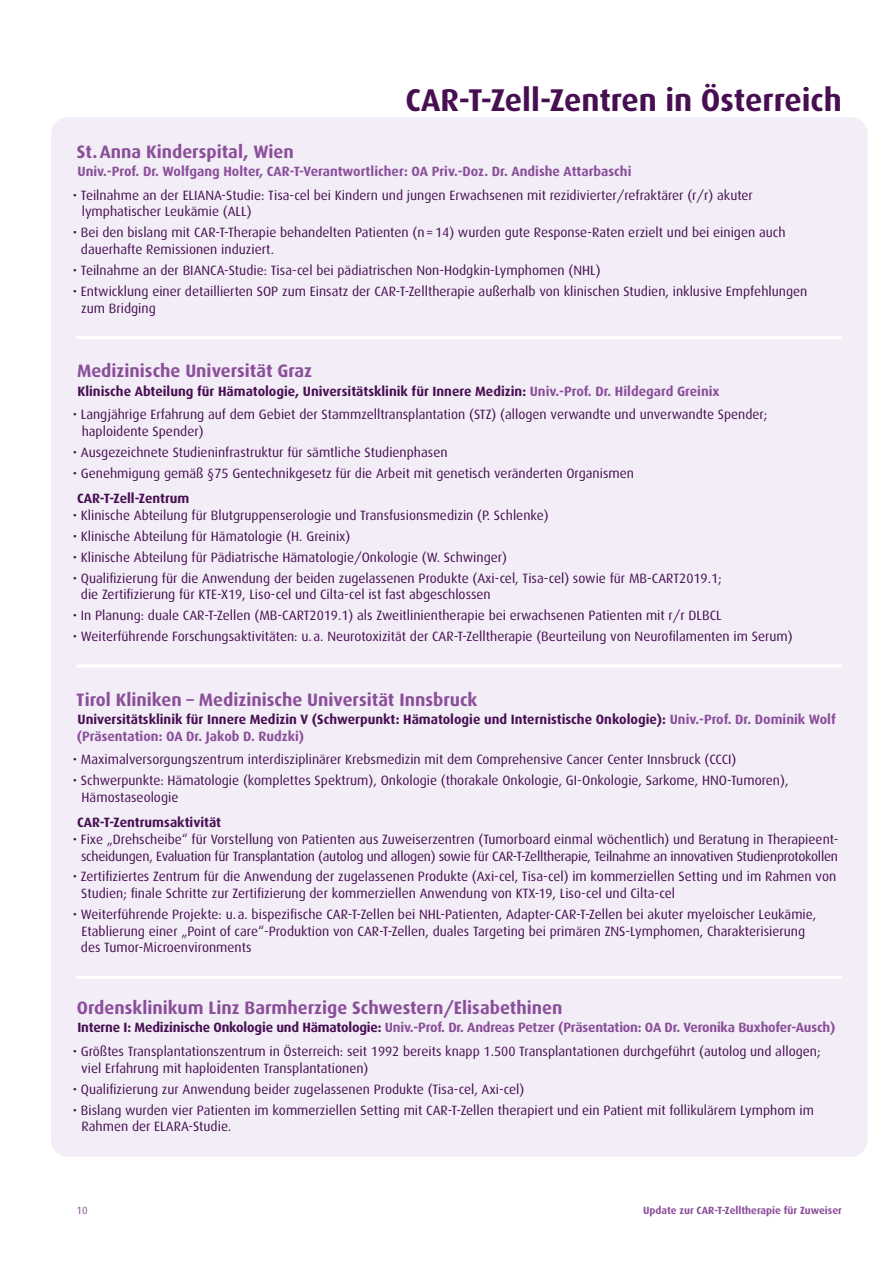
<style>
.page{position:relative;width:893px;height:1263px;background:#fff}
.page>*{position:absolute;margin:0;border:0;box-sizing:border-box;transform-origin:0 0}
.t1{font:700 31.5px "Dax";color:#470f51}
.t2{font:700 18px "Dax";color:#8b4f9a}
.t3{font:13.5px/16.6px "Dax";color:#470f51}
.t4{font:700 13.5px/16.6px "Dax";color:#470f51}
.t5{font:13.5px/16.6px "Dax";letter-spacing:-.02em;color:#470f51;text-align:right}
.t6{font:700 13.5px "Dax";letter-spacing:-.015em;color:#8b4f9a}
.t7{font:700 10.5px "Dax";color:#8b4f9a}
.t8{font:10.5px "Dax";color:#8b4f9a}
.s1{color:#8b4f9a}
.s2{color:#470f51}
</style>
<div class="page">
<div style="left:51px;top:117px;width:816px;height:1040px;background:#f2edf7;border-radius:17px"></div>
<hr style="left:77px;top:336px;width:765px;height:3px;background:#fff">
<hr style="left:77px;top:664px;width:765px;height:3px;background:#fff">
<hr style="left:77px;top:976px;width:765px;height:3px;background:#fff">
<h1 class="t1" style="left:406px;top:82px;width:438px">CAR-T-Zell-Zentren in Österreich</h1>
<h2 class="t2" style="left:77px;top:142px;width:218px">St.Anna Kinderspital, Wien</h2>
<p class="t6" style="left:77px;top:164px;width:556px">Univ.-Prof. Dr. Wolfgang Holter, CAR-T-Verantwortlicher: OA Priv.-Doz. Dr. Andishe Attarbaschi</p>
<p class="t3" style="left:82px;top:187px;width:673px;text-indent:-9px">• Teilnahme an der ELIANA-Studie: Tisa-cel bei Kindern und jungen Erwachsenen mit rezidivierter/refraktärer (r/r) akuter lymphatischer Leukämie (ALL)</p>
<p class="t3" style="left:81px;top:225px;width:706px;text-indent:-8px">• Bei den bislang mit CAR-T-Therapie behandelten Patienten (n=14) wurden gute Response-Raten erzielt und bei einigen auch dauerhafte Remissionen induziert.</p>
<p class="t3" style="left:73px;top:262px;width:529px">• Teilnahme an der BIANCA-Studie: Tisa-cel bei pädiatrischen Non-Hodgkin-Lymphomen (NHL)</p>
<p class="t3" style="left:81px;top:283px;width:728px;text-indent:-8px">• Entwicklung einer detaillierten SOP zum Einsatz der CAR-T-Zelltherapie außerhalb von klinischen Studien, inklusive Empfehlungen zum Bridging</p>
<h2 class="t2" style="left:77px;top:361px;width:236px">Medizinische Universität Graz</h2>
<p class="t4" style="left:77px;top:383px;width:644px">Klinische Abteilung für Hämatologie, Universitätsklinik für Innere Medizin: <span class="s1">Univ.-Prof. Dr. Hildegard Greinix</span></p>
<p class="t3" style="left:82px;top:406px;width:687px;text-indent:-9px">• Langjährige Erfahrung auf dem Gebiet der Stammzelltransplantation (STZ) (allogen verwandte und unverwandte Spender; haploidente Spender)</p>
<p class="t3" style="left:73px;top:444px;width:376px">• Ausgezeichnete Studieninfrastruktur für sämtliche Studienphasen</p>
<p class="t3" style="left:73px;top:465px;width:563px">• Genehmigung gemäß §75 Gentechnikgesetz für die Arbeit mit genetisch veränderten Organismen</p>
<p class="t4" style="left:77px;top:490px;width:114px">CAR-T-Zell-Zentrum</p>
<p class="t3" style="left:73px;top:507px;width:478px">• Klinische Abteilung für Blutgruppenserologie und Transfusionsmedizin (P. Schlenke)</p>
<p class="t3" style="left:73px;top:528px;width:279px">• Klinische Abteilung für Hämatologie (H. Greinix)</p>
<p class="t3" style="left:73px;top:549px;width:436px">• Klinische Abteilung für Pädiatrische Hämatologie/Onkologie (W. Schwinger)</p>
<p class="t3" style="left:81px;top:570px;width:642px;text-indent:-8px">• Qualifizierung für die Anwendung der beiden zugelassenen Produkte (Axi-cel, Tisa-cel) sowie für MB-CART2019.1; die Zertifizierung für KTE-X19, Liso-cel und Cilta-cel ist fast abgeschlossen</p>
<p class="t3" style="left:73px;top:607px;width:650px">• In Planung: duale CAR-T-Zellen (MB-CART2019.1) als Zweitlinientherapie bei erwachsenen Patienten mit r/r DLBCL</p>
<p class="t3" style="left:73px;top:628px;width:721px">• Weiterführende Forschungsaktivitäten: u. a. Neurotoxizität der CAR-T-Zelltherapie (Beurteilung von Neurofilamenten im Serum)</p>
<h2 class="t2" style="left:76px;top:689px;width:403px">Tirol Kliniken – Medizinische Universität Innsbruck</h2>
<p class="t4" style="left:77px;top:711px;width:761px">Universitätsklinik für Innere Medizin V (Schwerpunkt: Hämatologie und Internistische Onkologie): <span class="s1">Univ.-Prof. Dr. Dominik Wolf (Präsentation: OA Dr. Jakob D. Rudzki)</span></p>
<p class="t3" style="left:73px;top:751px;width:665px">• Maximalversorgungszentrum interdisziplinärer Krebsmedizin mit dem Comprehensive Cancer Center Innsbruck (CCCI)</p>
<p class="t3" style="left:82px;top:772px;width:708px;text-indent:-9px">• Schwerpunkte: Hämatologie (komplettes Spektrum), Onkologie (thorakale Onkologie, GI-Onkologie, Sarkome, HNO-Tumoren),<br>Hämostaseologie</p>
<p class="t4" style="left:77px;top:814px;width:146px">CAR-T-Zentrumsaktivität</p>
<p class="t5" style="left:73px;top:831px;width:767px">• Fixe „Drehscheibe“ für Vorstellung von Patienten aus Zuweiserzentren (Tumorboard einmal wöchentlich) und Beratung in Therapieent&shy;scheidungen, Evaluation für Transplantation (autolog und allogen) sowie für CAR-T-Zelltherapie, Teilnahme an innovativen Studienprotokollen</p>
<p class="t3" style="left:81px;top:869px;width:756px;text-indent:-8px">• Zertifiziertes Zentrum für die Anwendung der zugelassenen Produkte (Axi-cel, Tisa-cel) im kommerziellen Setting und im Rahmen von<br>Studien; finale Schritte zur Zertifizierung der kommerziellen Anwendung von KTX-19, Liso-cel und Cilta-cel</p>
<p class="t3" style="left:81px;top:906px;width:737px;text-indent:-8px">• Weiterführende Projekte: u. a. bispezifische CAR-T-Zellen bei NHL-Patienten, Adapter-CAR-T-Zellen bei akuter myeloischer Leukämie,<br>Etablierung einer „Point of care“-Produktion von CAR-T-Zellen, duales Targeting bei primären ZNS-Lymphomen, Charakterisierung des Tumor-Microenvironments</p>
<h2 class="t2" style="left:77px;top:998px;width:487px">Ordensklinikum Linz Barmherzige Schwestern/Elisabethinen</h2>
<p class="t6" style="left:77px;top:1020px;width:759px"><span class="s2">Interne I: Medizinische Onkologie und Hämatologie:</span> Univ.-Prof. Dr. Andreas Petzer (Präsentation: OA Dr. Veronika Buxhofer-Ausch)</p>
<p class="t3" style="left:81px;top:1043px;width:741px;text-indent:-8px">• Größtes Transplantationszentrum in Österreich: seit 1992 bereits knapp 1.500 Transplantationen durchgeführt (autolog und allogen; viel Erfahrung mit haploidenten Transplantationen)</p>
<p class="t3" style="left:73px;top:1081px;width:453px">• Qualifizierung zur Anwendung beider zugelassenen Produkte (Tisa-cel, Axi-cel)</p>
<p class="t3" style="left:82px;top:1102px;width:734px;text-indent:-9px">• Bislang wurden vier Patienten im kommerziellen Setting mit CAR-T-Zellen therapiert und ein Patient mit follikulärem Lymphom im<br>Rahmen der ELARA-Studie.</p>
<p class="t8" style="left:77px;top:1204px;width:13px">10</p>
<p class="t7" style="left:643px;top:1204px;width:200px">Update zur CAR-T-Zelltherapie für Zuweiser</p>
</div>
